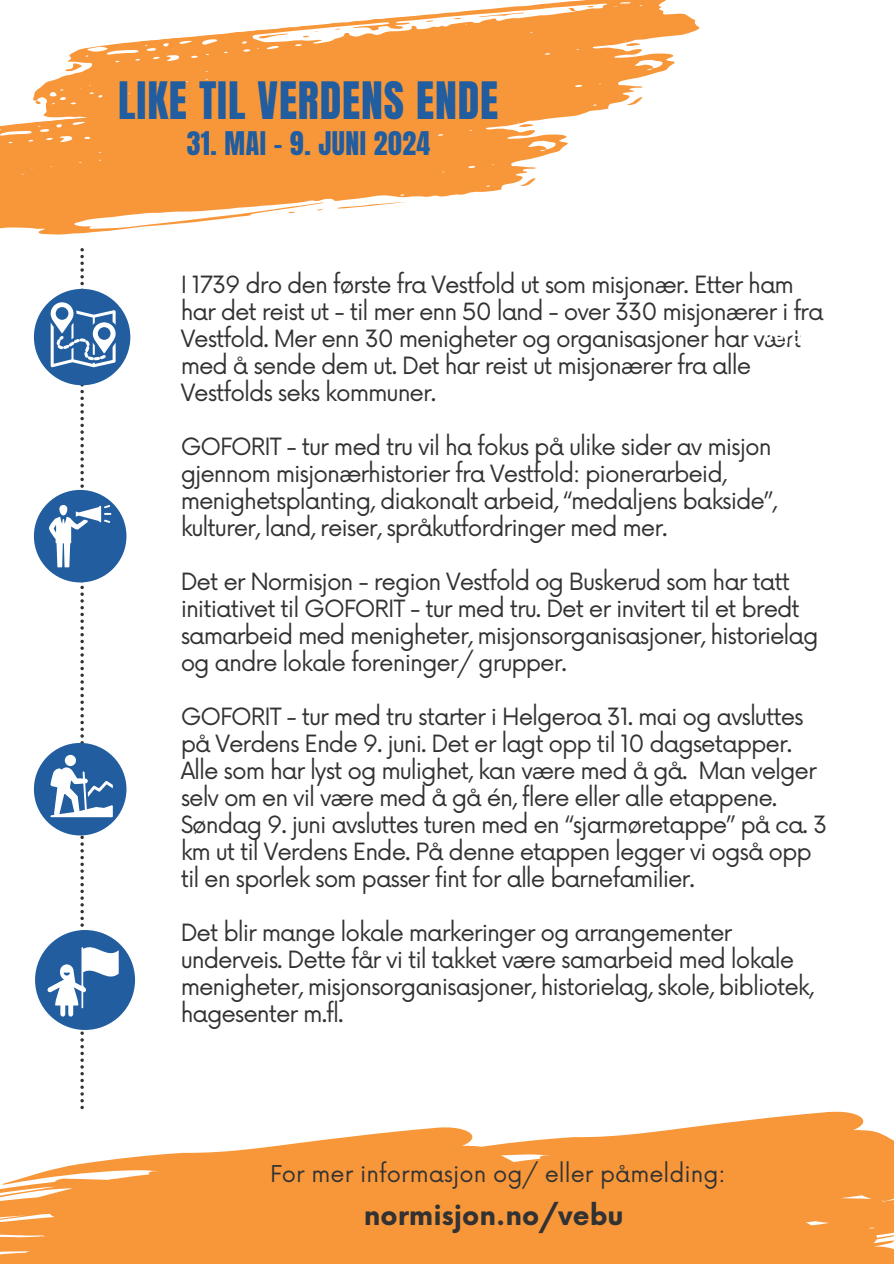
<style>
.page{position:relative;width:894px;height:1264px;background:#fff}
.page>*{position:absolute;margin:0;border:0;box-sizing:border-box;transform-origin:0 0}
.t1{font:43.8px "Anton";letter-spacing:.02em;color:#215d9f}
.t2{font:27.75px "Anton";letter-spacing:.02em;color:#215d9f}
.t3{font:700 27px "Now";color:#323232}
.t4{font:23.25px/27px "Now";letter-spacing:-.045em;color:#323232}
.t5{font:22.5px "Now";color:#323232}
</style>
<div class="page">
<svg style="left:67px;top:0;width:633px;height:110px;fill:#f8973a"></svg>
<svg style="left:65px;top:63px;width:17px;height:7px"></svg>
<svg style="left:626px;top:97px;width:17px;height:8px"></svg>
<svg style="left:625px;top:42px;width:15px;height:4px"></svg>
<svg style="left:258px;top:33px;width:30px;height:6px"></svg>
<svg style="left:478px;top:12px;width:46px;height:6px"></svg>
<svg style="left:568px;top:7px;width:8px;height:5px"></svg>
<svg style="left:426px;top:20px;width:7px;height:2px"></svg>
<svg style="left:587px;top:6px;width:6px;height:2px"></svg>
<svg style="left:302px;top:31px;width:17px;height:7px"></svg>
<svg style="left:0;top:70px;width:600px;height:165px;fill:#f8973a"></svg>
<svg style="left:337px;top:201px;width:70px;height:8px"></svg>
<svg style="left:519px;top:178px;width:17px;height:8px"></svg>
<svg style="left:444px;top:120px;width:89px;height:8px"></svg>
<svg style="left:288px;top:211px;width:7px;height:2px"></svg>
<svg style="left:317px;top:209px;width:6px;height:2px"></svg>
<svg style="left:151px;top:114px;width:31px;height:6px"></svg>
<svg style="left:371px;top:93px;width:46px;height:6px"></svg>
<svg style="left:461px;top:88px;width:9px;height:5px"></svg>
<svg style="left:319px;top:101px;width:8px;height:2px"></svg>
<svg style="left:480px;top:87px;width:7px;height:2px"></svg>
<svg style="left:195px;top:112px;width:17px;height:7px"></svg>
<svg style="left:0;top:1144px;width:289px;height:119px;fill:#f8973a"></svg>
<svg style="left:289px;top:1111px;width:604px;height:152px;fill:#f8973a"></svg>
<div style="left:34px;top:490px;width:92px;height:92px;background:#215d9f;border-radius:50%"></div>
<div style="left:34px;top:743px;width:92px;height:92px;background:#215d9f;border-radius:50%"></div>
<div style="left:34px;top:289px;width:96px;height:96px;background:#215d9f;border-radius:50%"></div>
<div style="left:35px;top:930px;width:100px;height:99px;background:#215d9f;border-radius:50%"></div>
<svg style="left:47px;top:248px;width:72px;height:861px"></svg>
<p class="t1" style="left:118px;top:69px;width:381px">LIKE TIL VERDENS ENDE</p>
<p class="t2" style="left:187px;top:123px;width:245px">31. MAI - 9. JUNI 2024</p>
<p class="t4" style="left:181px;top:272px;width:644px">I 1739 dro den første fra Vestfold ut som misjonær. Etter ham har det reist ut - til mer enn 50 land - over 330 misjonærer i fra Vestfold. Mer enn 30 menigheter og organisasjoner har vært med å sende dem ut. Det har reist ut misjonærer fra alle Vestfolds seks kommuner.</p>
<p class="t4" style="left:181px;top:434px;width:597px">GOFORIT - tur med tru vil ha fokus på ulike sider av misjon gjennom misjonærhistorier fra Vestfold: pionerarbeid, menighetsplanting, diakonalt arbeid, “medaljens bakside”, kulturer, land, reiser, språkutfordringer med mer.</p>
<h1 class="t4" style="left:181px;top:569px;width:639px">Det er Normisjon - region Vestfold og Buskerud som har tatt initiativet til GOFORIT - tur med tru. Det er invitert til et bredt samarbeid med menigheter, misjonsorganisasjoner, historielag og andre lokale foreninger/ grupper.</h1>
<p class="t4" style="left:181px;top:704px;width:648px">GOFORIT - tur med tru starter i Helgeroa 31. mai og avsluttes på Verdens Ende 9. juni. Det er lagt opp til 10 dagsetapper.<br>Alle som har lyst og mulighet, kan være med å gå. Man velger selv om en vil være med å gå én, flere eller alle etappene.<br>Søndag 9. juni avsluttes turen med en “sjarmøretappe” på ca. 3 km ut til Verdens Ende. På denne etappen legger vi også opp til en sporlek som passer fint for alle barnefamilier.</p>
<p class="t4" style="left:181px;top:920px;width:634px">Det blir mange lokale markeringer og arrangementer underveis. Dette får vi til takket være samarbeid med lokale menigheter, misjonsorganisasjoner, historielag, skole, bibliotek, hagesenter m.fl.</p>
<p class="t5" style="left:270px;top:1161px;width:457px">For mer informasjon og/ eller påmelding:</p>
<h3 class="t3" style="left:363px;top:1200px;width:261px">normisjon.no/vebu</h3>
</div>
